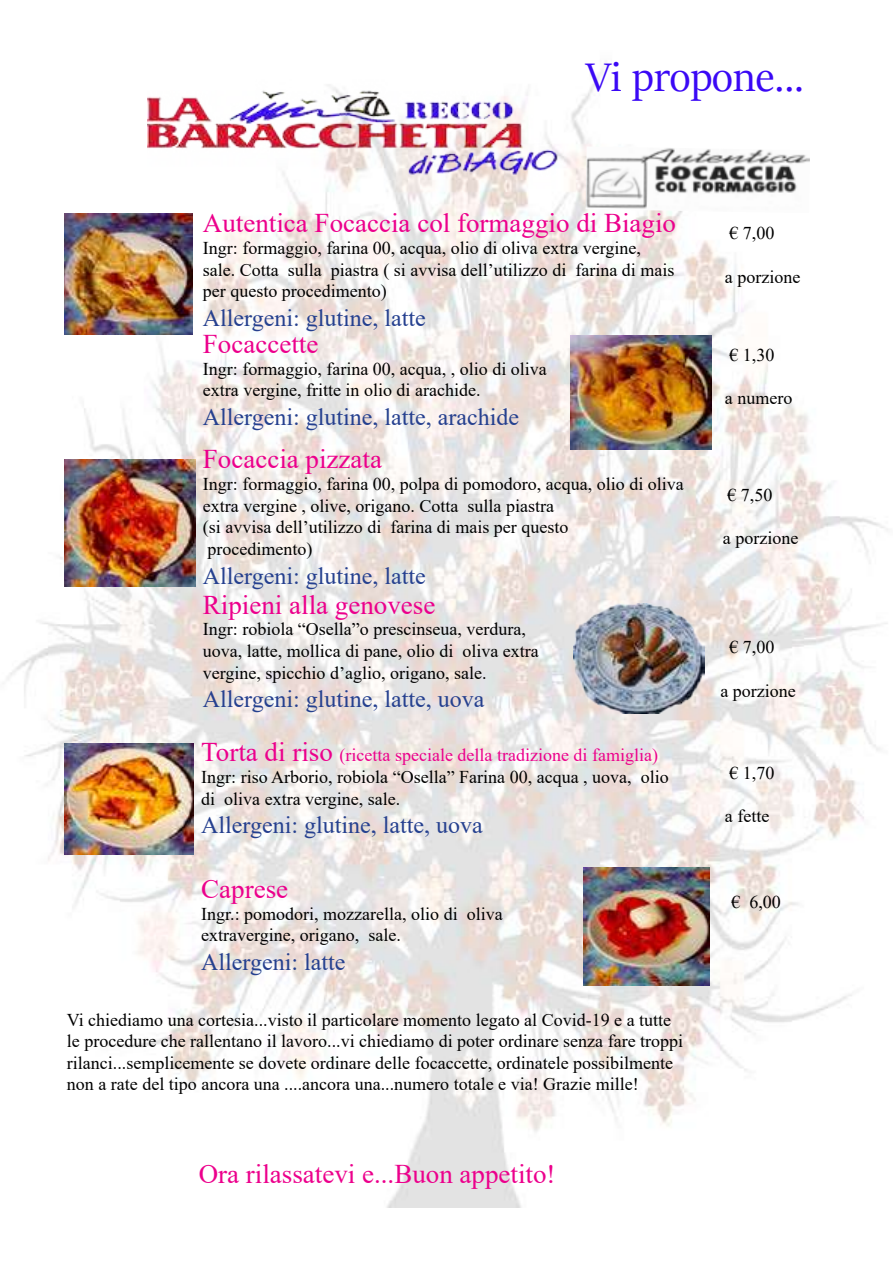
<style>
.page{position:relative;width:893px;height:1263px;background:#fff}
.page>*{position:absolute;margin:0;border:0;box-sizing:border-box;transform-origin:0 0}
.t1{font:45px "Sitka Banner";color:#3a08f5}
.t2{font:27px "Times New Roman";color:#ec008c}
.t3{font:24px "Times New Roman";color:#25408f}
.t4{font:18px/21.6px "Times New Roman";color:#000}
.s1{font-size:27px;color:#ec008c}
.s2{color:#ec008c}
</style>
<div class="page">
<img style="left:7px;top:69px;width:881px;height:1139px">
<img style="left:571px;top:335px;width:140px;height:115px">
<img style="left:64px;top:744px;width:129px;height:111px">
<img style="left:64px;top:460px;width:132px;height:126px">
<img style="left:584px;top:867px;width:125px;height:118px">
<img style="left:64px;top:214px;width:128px;height:120px">
<img style="left:574px;top:604px;width:130px;height:109px">
<img style="left:148px;top:69px;width:416px;height:119px">
<img style="left:586px;top:146px;width:224px;height:67px">
<h1 class="t1" style="left:586px;top:46px;width:220px">Vi propone...</h1>
<h2 class="t2" style="left:203px;top:204px;width:475px">Autentica Focaccia col formaggio di Biagio</h2>
<p class="t4" style="left:203px;top:237px;width:473px">Ingr: formaggio, farina 00, acqua, olio di oliva extra vergine, sale. Cotta sulla piastra ( si avvisa dell’utilizzo di farina di mais per questo procedimento)</p>
<h3 class="t3" style="left:203px;top:301px;width:224px">Allergeni: glutine, latte</h3>
<h2 class="t2" style="left:203px;top:325px;width:117px">Focaccette</h2>
<p class="t4" style="left:203px;top:357px;width:345px">Ingr: formaggio, farina 00, acqua, , olio di oliva extra vergine, fritte in olio di arachide.</p>
<h3 class="t3" style="left:203px;top:400px;width:318px">Allergeni: glutine, latte, arachide</h3>
<h2 class="t2" style="left:203px;top:440px;width:181px">Focaccia pizzata</h2>
<p class="t4" style="left:203px;top:472px;width:482px">Ingr: formaggio, farina 00, polpa di pomodoro, acqua, olio di oliva extra vergine , olive, origano. Cotta sulla piastra<br>(si avvisa dell’utilizzo di farina di mais per questo<br>procedimento)</p>
<h3 class="t3" style="left:203px;top:559px;width:224px">Allergeni: glutine, latte</h3>
<h2 class="t2" style="left:203px;top:586px;width:234px">Ripieni alla genovese</h2>
<p class="t4" style="left:203px;top:618px;width:337px">Ingr: robiola “Osella”o prescinseua, verdura, uova, latte, mollica di pane, olio di oliva extra vergine, spicchio d’aglio, origano, sale.</p>
<h3 class="t3" style="left:203px;top:682px;width:283px">Allergeni: glutine, latte, uova</h3>
<p class="t4" style="left:201px;top:744px;width:469px"><span class="s1">Torta di riso</span> <span class="s2">(ricetta speciale della tradizione di famiglia)<br></span>Ingr: riso Arborio, robiola “Osella” Farina 00, acqua , uova, olio di oliva extra vergine, sale.</p>
<h3 class="t3" style="left:201px;top:808px;width:283px">Allergeni: glutine, latte, uova</h3>
<h2 class="t2" style="left:201px;top:870px;width:88px">Caprese</h2>
<p class="t4" style="left:201px;top:902px;width:303px">Ingr.: pomodori, mozzarella, olio di oliva extravergine, origano, sale.</p>
<h3 class="t3" style="left:201px;top:945px;width:146px">Allergeni: latte</h3>
<p class="t4" style="left:67px;top:1008px;width:618px">Vi chiediamo una cortesia...visto il particolare momento legato al Covid-19 e a tutte le procedure che rallentano il lavoro...vi chiediamo di poter ordinare senza fare troppi rilanci...semplicemente se dovete ordinare delle focaccette, ordinatele possibilmente non a rate del tipo ancora una ....ancora una...numero totale e via! Grazie mille!</p>
<h2 class="t2" style="left:199px;top:1155px;width:358px">Ora rilassatevi e...Buon appetito!</h2>
<p class="t4" style="left:729px;top:222px;width:46px">€ 7,00</p>
<p class="t4" style="left:725px;top:265px;width:77px">a porzione</p>
<p class="t4" style="left:729px;top:343px;width:46px">€ 1,30</p>
<p class="t4" style="left:725px;top:387px;width:69px">a numero</p>
<p class="t4" style="left:727px;top:483px;width:46px">€ 7,50</p>
<p class="t4" style="left:723px;top:526px;width:77px">a porzione</p>
<p class="t4" style="left:729px;top:636px;width:46px">€ 7,00</p>
<p class="t4" style="left:720px;top:679px;width:77px">a porzione</p>
<p class="t4" style="left:729px;top:762px;width:46px">€ 1,70</p>
<p class="t4" style="left:725px;top:805px;width:46px">a fette</p>
<p class="t4" style="left:731px;top:891px;width:51px">€ 6,00</p>
</div>
